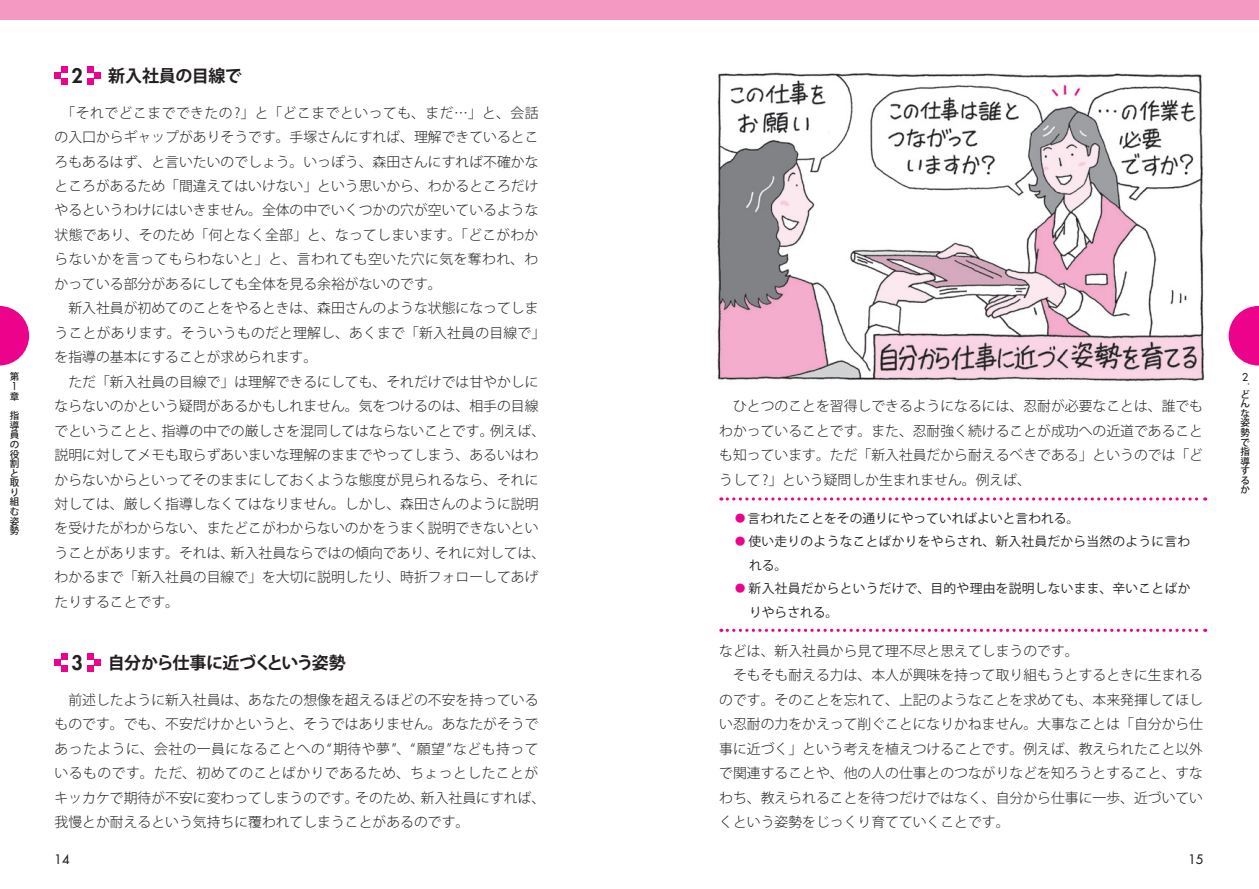
<style>
.page{position:relative;width:1259px;height:889px;background:#fff}
.page>*{position:absolute;margin:0;border:0;box-sizing:border-box;transform-origin:0 0}
.t1{font:800 19.5px "Futura";color:#231f20}
.t2{font:700 16.95px "Koz Go Pro";letter-spacing:-.055em;color:#231f20}
.t3{font:700 16.95px "Koz Go Pro";letter-spacing:-.03em;color:#231f20}
.t4{font:300 13.8px/24.5px "Koz Go Pro";color:#231f20}
.t5{font:12.75px/23.4px "Koz Go Pro";letter-spacing:.02em;color:#231f20}
.t6{font:12.75px "Koz Go Pro";color:#231f20}
.t7{font:12.75px "Futura";color:#231f20}
.t8{font:10.5px "Futura";color:#231f20}
.t9{font:500 9.6px/9.6px "Koz Go Pro";color:#231f20}
.t10{font:9.6px "Koz Min Pro";color:#231f20}
.s1{font-size:10.2px;color:#ed028c}
</style>
<div class="page">
<svg style="left:0;top:306px;width:29px;height:59px"></svg>
<svg style="left:1228px;top:306px;width:30px;height:59px"></svg>
<div style="left:0;top:0;width:629px;height:19px;background:#f499c2"></div>
<div style="left:629px;top:0;width:629px;height:19px;background:#f499c2"></div>
<svg style="left:61px;top:66px;width:6px;height:6px"></svg>
<div style="left:55px;top:72px;width:6px;height:7px;background:#ed028c"></div>
<svg style="left:61px;top:79px;width:6px;height:6px"></svg>
<svg style="left:88px;top:79px;width:6px;height:6px"></svg>
<div style="left:94px;top:72px;width:6px;height:7px;background:#ed028c"></div>
<svg style="left:88px;top:66px;width:6px;height:6px"></svg>
<svg style="left:55px;top:653px;width:12px;height:12px"></svg>
<div style="left:61px;top:665px;width:6px;height:7px;background:#ed028c"></div>
<div style="left:88px;top:665px;width:6px;height:7px;background:#ed028c"></div>
<svg style="left:88px;top:653px;width:12px;height:12px"></svg>
<svg style="left:721px;top:497px;width:484px;height:3px"></svg>
<svg style="left:721px;top:628px;width:484px;height:4px"></svg>
<img style="left:717px;top:72px;width:488px;height:310px">
<p class="t9" style="left:10px;top:372px;width:11px">第</p>
<p class="t8" style="left:12px;top:379px;width:5px">1</p>
<p class="t9" style="left:10px;top:387px;width:11px;line-height:19.2px">章指</p>
<p class="t9" style="left:10px;top:421px;width:11px">導員の役割と取り組む姿勢</p>
<h1 class="t1" style="left:72px;top:63px;width:13px">2</h1>
<p class="t3" style="left:108px;top:65px;width:135px">新入社員の目線で</p>
<p class="t4" style="left:55px;top:100px;width:485px;text-align:justify;text-indent:7px">「それでどこまでできたの?」と「どこまでといっても、まだ…」と、会話の入口からギャップがありそうです。手塚さんにすれば、理解できているところもあるはず、と言いたいのでしょう。いっぽう、森田さんにすれば不確かなところがあるため「間違えてはいけない」という思いから、わかるところだけやるというわけにはいきません。全体の中でいくつかの穴が空いているような状態であり、そのため「何となく全部」と、なってしまいます。「どこがわからないかを言ってもらわないと」と、言われても空いた穴に気を奪われ、わかっている部分があるにしても全体を見る余裕がないのです。</p>
<p class="t4" style="left:55px;top:296px;width:492px;text-indent:14px">新入社員が初めてのことをやるときは、森田さんのような状態になってしまうことがあります。そういうものだと理解し、あくまで「新入社員の目線で」を指導の基本にすることが求められます。</p>
<p class="t4" style="left:55px;top:369px;width:492px;text-indent:14px">ただ「新入社員の目線で」は理解できるにしても、それだけでは甘やかしにならないのかという疑問があるかもしれません。気をつけるのは、相手の目線でということと、指導の中での厳しさを混同してはならないことです。例えば、説明に対してメモも取らずあいまいな理解のままでやってしまう、あるいはわからないからといってそのままにしておくような態度が見られるなら、それに対しては、厳しく指導しなくてはなりません。しかし、森田さんのように説明を受けたがわからない、またどこがわからないのかをうまく説明できないということがあります。それは、新入社員ならではの傾向であり、それに対しては、わかるまで「新入社員の目線で」を大切に説明したり、時折フォローしてあげたりすることです。</p>
<h1 class="t1" style="left:72px;top:650px;width:13px">3</h1>
<p class="t2" style="left:108px;top:652px;width:239px">自分から仕事に近づくという姿勢</p>
<p class="t4" style="left:55px;top:687px;width:492px;text-indent:14px">前述したように新入社員は、あなたの想像を超えるほどの不安を持っているものです。でも、不安だけかというと、そうではありません。あなたがそうであったように、会社の一員になることへの“期待や夢”、“願望”なども持っているものです。ただ、初めてのことばかりであるため、ちょっとしたことがキッカケで期待が不安に変わってしまうのです。そのため、新入社員にすれば、我慢とか耐えるという気持ちに覆われてしまうことがあるのです。</p>
<p class="t4" style="left:719px;top:394px;width:485px;text-align:justify;text-indent:14px">ひとつのことを習得しできるようになるには、忍耐が必要なことは、誰でもわかっていることです。また、忍耐強く続けることが成功への近道であることも知っています。ただ「新入社員だから耐えるべきである」というのでは「どうして ?」という疑問しか生まれません。例えば、</p>
<p class="t6" style="left:735px;top:510px;width:346px"><span class="s1">●</span> 言われたことをその通りにやっていればよいと言われる。</p>
<p class="t5" style="left:749px;top:530px;width:443px;text-indent:-14px"><span class="s1">●</span> 使い走りのようなことばかりをやらされ、新入社員だから当然のように言われる。</p>
<p class="t5" style="left:749px;top:577px;width:443px;text-indent:-14px"><span class="s1">●</span> 新入社員だからというだけで、目的や理由を説明しないまま、辛いことばかりやらされる。</p>
<p class="t4" style="left:719px;top:638px;width:361px">などは、新入社員から見て理不尽と思えてしまうのです。</p>
<p class="t4" style="left:733px;top:663px;width:471px">そもそも耐える力は、本人が興味を持って取り組もうとするときに生まれる</p>
<p class="t4" style="left:719px;top:687px;width:485px">のです。そのことを忘れて、上記のようなことを求めても、本来発揮してほし</p>
<p class="t4" style="left:719px;top:712px;width:485px">い忍耐の力をかえって削ぐことになりかねません。大事なことは「自分から仕</p>
<p class="t4" style="left:719px;top:736px;width:485px">事に近づく」という考えを植えつけることです。例えば、教えられたこと以外</p>
<p class="t4" style="left:719px;top:761px;width:485px">で関連することや、他の人の仕事とのつながりなどを知ろうとすること、すな</p>
<p class="t4" style="left:719px;top:785px;width:485px">わち、教えられることを待つだけではなく、自分から仕事に一歩、近づいてい</p>
<p class="t4" style="left:719px;top:809px;width:292px">くという姿勢をじっくり育てていくことです。</p>
<p class="t7" style="left:55px;top:851px;width:16px">14</p>
<p class="t7" style="left:1188px;top:851px;width:16px">15</p>
<p class="t8" style="left:1242px;top:370px;width:7px">2</p>
<p class="t10" style="left:1240px;top:380px;width:10px">．</p>
<p class="t9" style="left:1240px;top:390px;width:11px;text-align:justify">どんな姿勢で指導するか</p>
</div>
